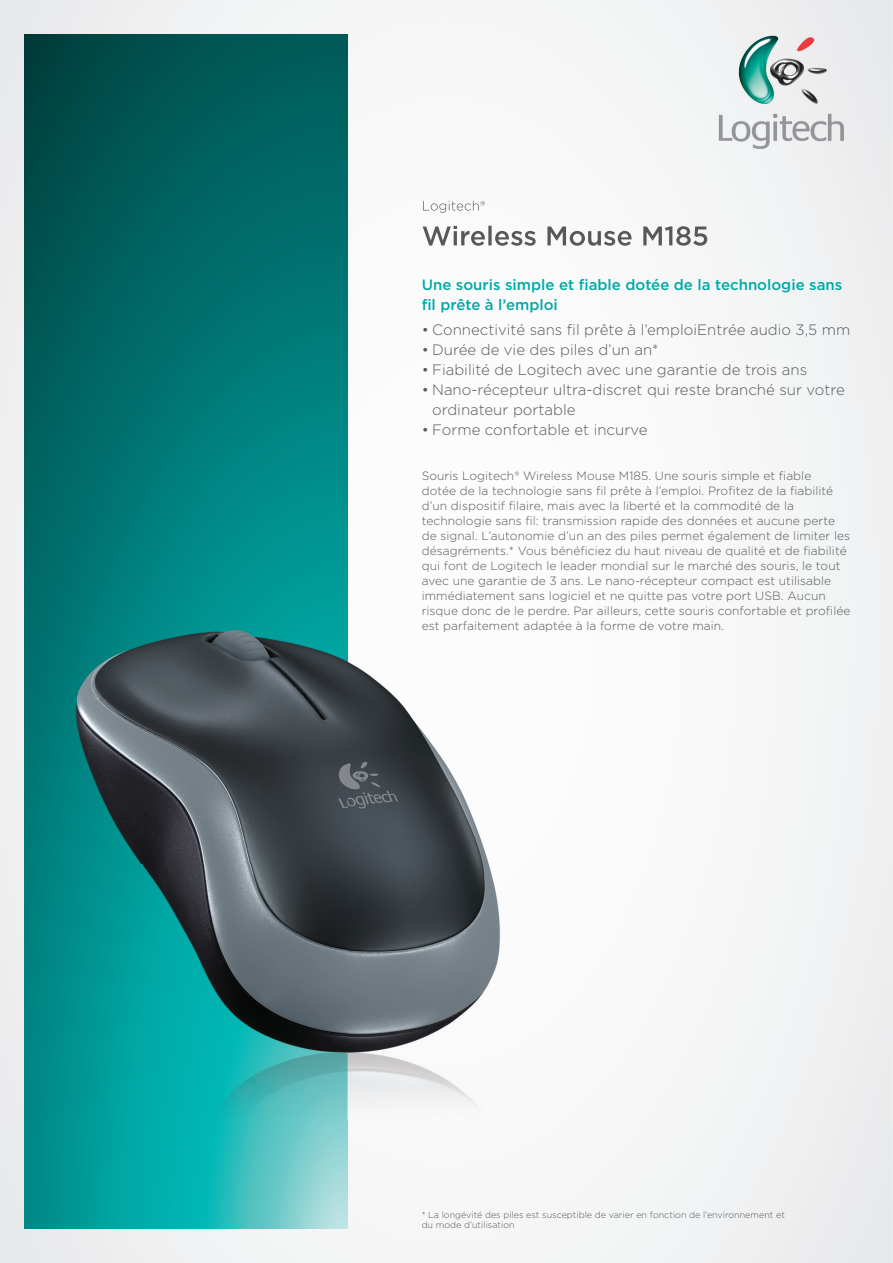
<style>
.page{position:relative;width:893px;height:1263px;background:#fff}
.page>*{position:absolute;margin:0;border:0;box-sizing:border-box;transform-origin:0 0}
.t1{font:300 15px/20px "Gotham";color:#57585a}
.t2{font:500 15px/20px "Gotham";color:#00a9a7}
.t3{font:300 12px/15px "Gotham";letter-spacing:.005em;color:#57585a}
.t4{font:300 9px/10.1px "Gotham";color:#57585a}
</style>
<div class="page">
<img style="left:0;top:0;width:893px;height:52px">
<div style="left:0;top:52px;width:52px;height:1211px;background:#eeeeef"></div>
<img style="left:348px;top:52px;width:334px;height:1105px">
<div style="left:52px;top:1228px;width:263px;height:35px;background:#f0f1f2"></div>
<img style="left:24px;top:35px;width:324px;height:1193px">
<img style="left:716px;top:32px;width:132px;height:119px">
<img style="left:423px;top:201px;width:62px;height:12px">
<img style="left:423px;top:226px;width:284px;height:20px">
<p class="t2" style="left:422px;top:275px;width:422px">Une souris simple et fiable dotée de la technologie sans fil prête à l’emploi</p>
<p class="t1" style="left:422px;top:320px;width:430px">• Connectivité sans fil prête à l’emploiEntrée audio 3,5 mm</p>
<p class="t1" style="left:422px;top:339px;width:238px">• Durée de vie des piles d’un an*</p>
<p class="t1" style="left:422px;top:359px;width:387px">• Fiabilité de Logitech avec une garantie de trois ans</p>
<p class="t1" style="left:432px;top:379px;width:414px;text-indent:-10px">• Nano-récepteur ultra-discret qui reste branché sur votre ordinateur portable</p>
<p class="t1" style="left:422px;top:419px;width:227px">• Forme confortable et incurve</p>
<p class="t3" style="left:422px;top:468px;width:430px">Souris Logitech® Wireless Mouse M185. Une souris simple et fiable<br>dotée de la technologie sans fil prête à l’emploi. Profitez de la fiabilité d’un dispositif filaire, mais avec la liberté et la commodité de la technologie sans fil: transmission rapide des données et aucune perte de signal. L’autonomie d’un an des piles permet également de limiter les désagréments.* Vous bénéficiez du haut niveau de qualité et de fiabilité qui font de Logitech le leader mondial sur le marché des souris, le tout avec une garantie de 3 ans. Le nano-récepteur compact est utilisable immédiatement sans logiciel et ne quitte pas votre port USB. Aucun risque donc de le perdre. Par ailleurs, cette souris confortable et profilée est parfaitement adaptée à la forme de votre main.</p>
<p class="t4" style="left:422px;top:1210px;width:365px">* La longévité des piles est susceptible de varier en fonction de l’environnement et du mode d’utilisation</p>
</div>
